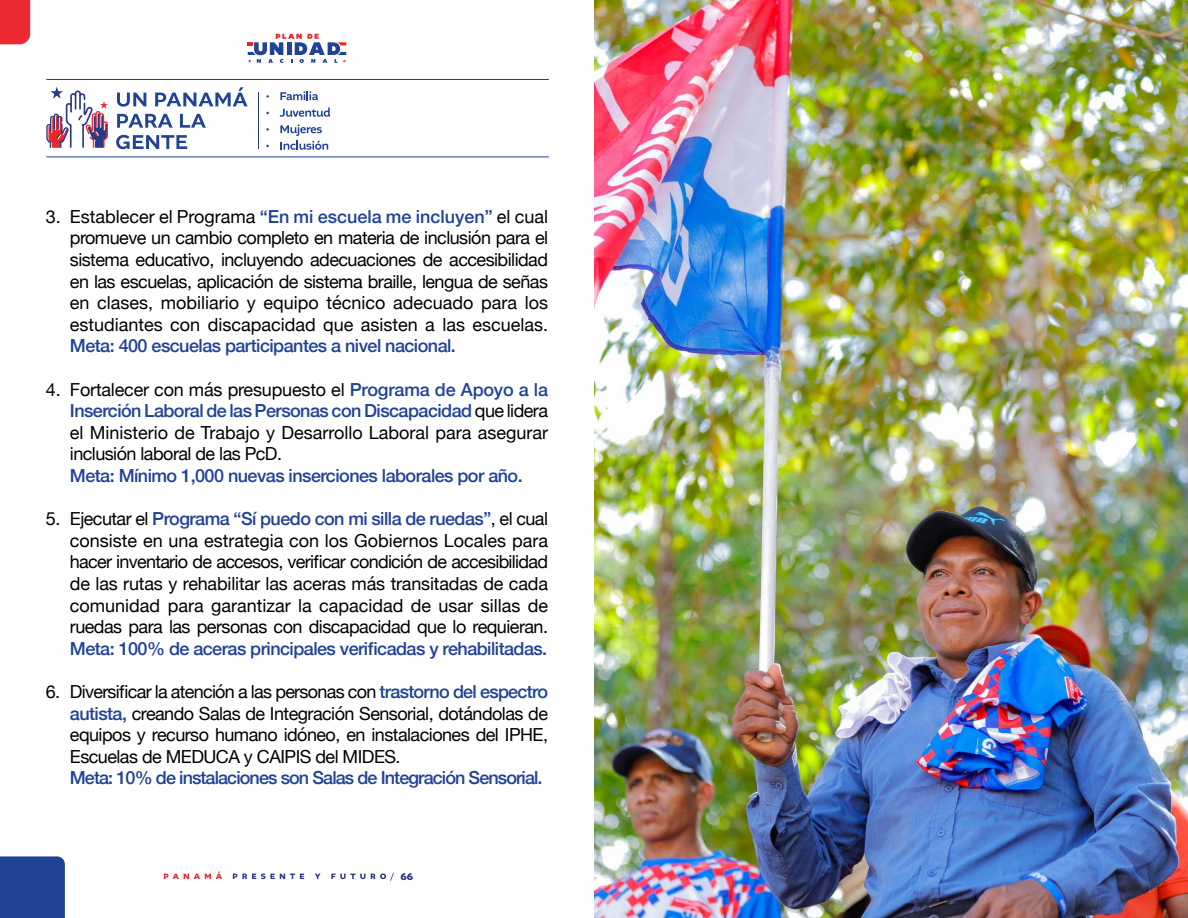
<style>
.page{position:relative;width:1188px;height:918px;background:#fff}
.page>*{position:absolute;margin:0;border:0;box-sizing:border-box;transform-origin:0 0}
.t1{font:18px/21.6px "Helvetica Neue";letter-spacing:-.03em;color:#000;text-align:justify}
.t2{font:500 18px "Helvetica Neue";letter-spacing:-.03em;color:#204396}
.t3{font:500 18px "Helvetica Neue";letter-spacing:-.05em;color:#204396}
.t4{font:700 10.5px "Altivo";color:#283985}
.s1{font-weight:500;color:#204396}
</style>
<div class="page">
<svg style="left:164px;top:872px;width:58px;height:7px"></svg>
<svg style="left:233px;top:873px;width:71px;height:6px"></svg>
<svg style="left:315px;top:874px;width:6px;height:5px"></svg>
<svg style="left:331px;top:873px;width:63px;height:8px"></svg>
<svg style="left:248px;top:34px;width:98px;height:29px"></svg>
<svg style="left:0;top:0;width:30px;height:44px"></svg>
<div style="left:0;top:856px;width:65px;height:62px;background:#204396"></div>
<hr style="left:46px;top:79px;width:503px;height:1px;background:#204396">
<hr style="left:46px;top:157px;width:503px;height:1px;background:#204396">
<svg style="left:46px;top:87px;width:62px;height:61px"></svg>
<svg style="left:280px;top:91px;width:38px;height:9px"></svg>
<svg style="left:280px;top:108px;width:50px;height:9px"></svg>
<svg style="left:280px;top:124px;width:48px;height:26px"></svg>
<svg style="left:117px;top:93px;width:29px;height:14px"></svg>
<svg style="left:155px;top:87px;width:93px;height:19px"></svg>
<svg style="left:117px;top:114px;width:56px;height:14px"></svg>
<svg style="left:180px;top:114px;width:26px;height:14px"></svg>
<svg style="left:116px;top:135px;width:71px;height:14px"></svg>
<hr style="left:258px;top:92px;width:1px;height:57px;background:#2b3787">
<img style="left:594px;top:0;width:594px;height:918px">
<p class="t1" style="left:70px;top:205px;width:480px;text-indent:-24px">3. Establecer el Programa <span class="s1">“En mi escuela me incluyen”</span> el cual promueve un cambio completo en materia de inclusión para el sistema educativo, incluyendo adecuaciones de accesibilidad en las escuelas, aplicación de sistema braille, lengua de señas en clases, mobiliario y equipo técnico adecuado para los estudiantes con discapacidad que asisten a las escuelas.</p>
<p class="t2" style="left:70px;top:335px;width:388px">Meta: 400 escuelas participantes a nivel nacional.</p>
<p class="t1" style="left:70px;top:378px;width:480px;text-indent:-24px">4. Fortalecer con más presupuesto el <span class="s1">Programa de Apoyo a la Inserción Laboral de las Personas con Discapacidad</span> que lidera el Ministerio de Trabajo y Desarrollo Laboral para asegurar inclusión laboral de las PcD.</p>
<p class="t2" style="left:70px;top:464px;width:454px">Meta: Mínimo 1,000 nuevas inserciones laborales por año.</p>
<p class="t1" style="left:70px;top:508px;width:480px;text-indent:-24px">5. Ejecutar el <span class="s1">Programa “Sí puedo con mi silla de ruedas”</span>, el cual consiste en una estrategia con los Gobiernos Locales para hacer inventario de accesos, verificar condición de accesibilidad de las rutas y rehabilitar las aceras más transitadas de cada comunidad para garantizar la capacidad de usar sillas de ruedas para las personas con discapacidad que lo requieran.</p>
<p class="t2" style="left:70px;top:637px;width:479px">Meta: 100% de aceras principales verificadas y rehabilitadas.</p>
<p class="t1" style="left:70px;top:680px;width:480px;text-indent:-24px">6. Diversificar la atención a las personas con <span class="s1">trastorno del espectro autista,</span> creando Salas de Integración Sensorial, dotándolas de equipos y recurso humano idóneo, en instalaciones del IPHE, Escuelas de MEDUCA y CAIPIS del MIDES.</p>
<p class="t3" style="left:70px;top:767px;width:474px">Meta: 10% de instalaciones son Salas de Integración Sensorial.</p>
<p class="t4" style="left:400px;top:869px;width:15px">66</p>
</div>
